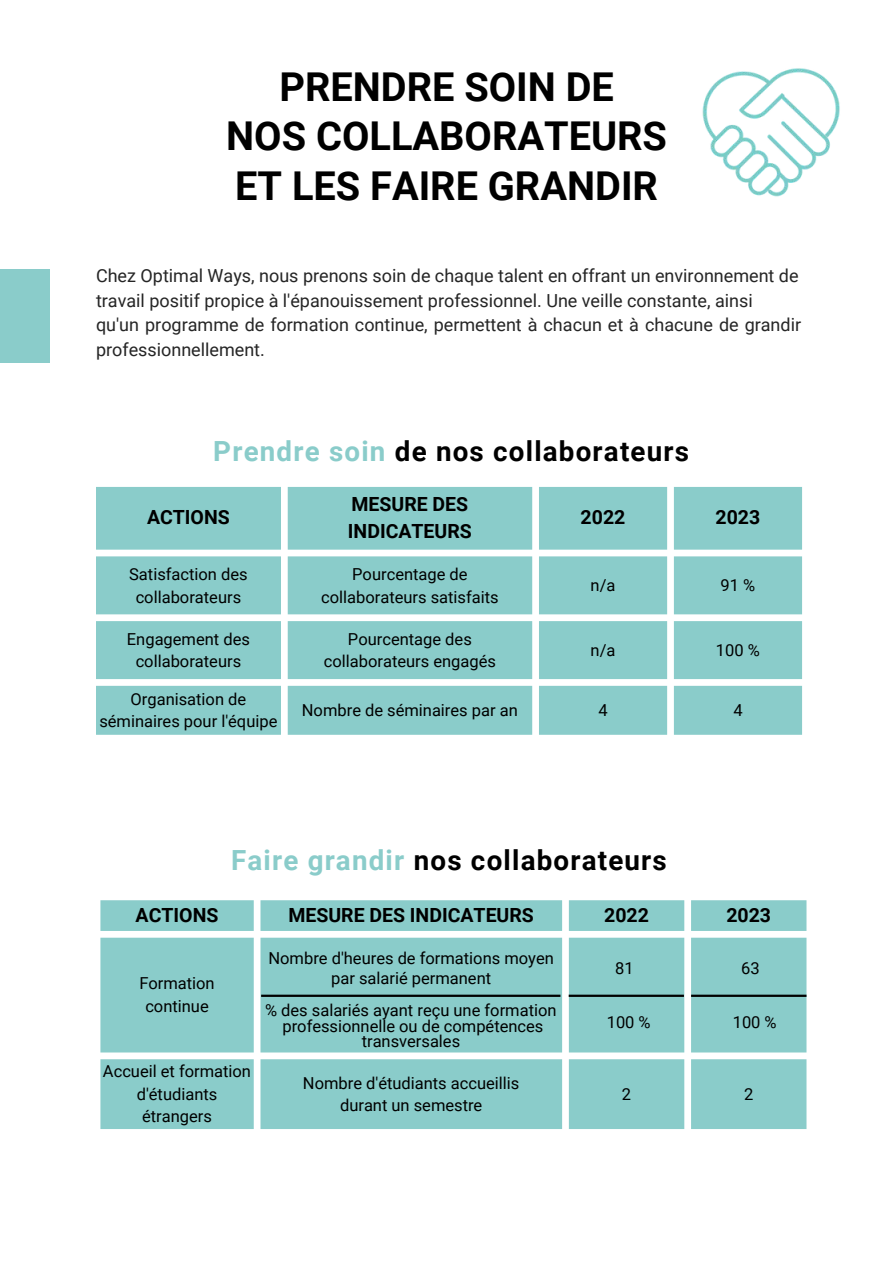
<style>
.page{position:relative;width:894px;height:1264px;background:#fff}
.page>*{position:absolute;margin:0;border:0;box-sizing:border-box;transform-origin:0 0}
.t1{font:700 39.75px/49.5px "Roboto";color:#000;text-align:center}
.t2{font:700 27.75px "Roboto";letter-spacing:.045em;color:#000}
.t3{font:700 19.5px/27px "Roboto";color:#000}
.t4{font:18px/24.8px "Roboto";color:#252525}
.t5{font:16.5px/22.5px "Roboto";color:#000;text-align:center}
.s1{color:#8accca}
</style>
<div class="page">
<svg style="left:96px;top:487px;width:705px;height:247px;background:#96d1cf"></svg>
<div style="left:0;top:270px;width:50px;height:93px;background:#8accca"></div>
<svg style="left:100px;top:900px;width:706px;height:228px;background:#94cfce"></svg>
<hr style="left:568px;top:994px;width:115px;height:2px;background:#000">
<hr style="left:261px;top:994px;width:299px;height:2px;background:#000">
<hr style="left:691px;top:994px;width:115px;height:2px;background:#000">
<img style="left:702px;top:68px;width:138px;height:129px">
<p class="t1" style="left:226px;top:62px;width:442px">PRENDRE SOIN DE<br>NOS COLLABORATEURS<br>ET LES FAIRE GRANDIR</p>
<p class="t4" style="left:96px;top:263px;width:704px">Chez Optimal Ways, nous prenons soin de chaque talent en offrant un environnement de</p>
<p class="t4" style="left:96px;top:288px;width:658px">travail positif propice à l'épanouissement professionnel. Une veille constante, ainsi</p>
<p class="t4" style="left:96px;top:313px;width:706px">qu'un programme de formation continue, permettent à chacun et à chacune de grandir professionnellement.</p>
<p class="t2" style="left:213px;top:435px;width:477px"><span class="s1">Prendre soin</span> de nos collaborateurs</p>
<h1 class="t3" style="left:147px;top:504px;width:84px">ACTIONS</h1>
<p class="t3" style="left:348px;top:490px;width:125px">MESURE DES<br>INDICATEURS</p>
<p class="t5" style="left:129px;top:563px;width:120px">Satisfaction des collaborateurs</p>
<h2 class="t5" style="left:352px;top:563px;width:117px">Pourcentage de</h2>
<p class="t5" style="left:321px;top:585px;width:179px">collaborateurs satisfaits</p>
<p class="t5" style="left:127px;top:628px;width:124px">Engagement des collaborateurs</p>
<p class="t5" style="left:348px;top:628px;width:125px">Pourcentage des</p>
<p class="t5" style="left:324px;top:650px;width:173px">collaborateurs engagés</p>
<p class="t3" style="left:580px;top:504px;width:46px">2022</p>
<p class="t3" style="left:715px;top:504px;width:46px">2023</p>
<p class="t5" style="left:590px;top:574px;width:26px">n/a</p>
<p class="t5" style="left:720px;top:574px;width:36px">91 %</p>
<p class="t5" style="left:590px;top:639px;width:26px">n/a</p>
<p class="t5" style="left:715px;top:639px;width:45px">100 %</p>
<p class="t5" style="left:99px;top:688px;width:179px">Organisation de séminaires pour l'équipe</p>
<p class="t5" style="left:302px;top:699px;width:217px">Nombre de séminaires par an</p>
<p class="t5" style="left:598px;top:699px;width:11px">4</p>
<p class="t5" style="left:733px;top:699px;width:11px">4</p>
<p class="t2" style="left:231px;top:844px;width:437px"><span class="s1">Faire grandir</span> nos collaborateurs</p>
<p class="t3" style="left:136px;top:901px;width:84px">ACTIONS</p>
<p class="t3" style="left:288px;top:901px;width:247px">MESURE DES INDICATEURS</p>
<p class="t3" style="left:604px;top:901px;width:46px">2022</p>
<p class="t3" style="left:726px;top:901px;width:46px">2023</p>
<p class="t5" style="left:139px;top:972px;width:77px">Formation</p>
<p class="t5" style="left:145px;top:995px;width:65px">continue</p>
<p class="t5" style="left:268px;top:947px;width:287px">Nombre d'heures de formations moyen</p>
<p class="t5" style="left:331px;top:967px;width:161px">par salarié permanent</p>
<p class="t5" style="left:265px;top:999px;width:293px">% des salariés ayant reçu une formation</p>
<p class="t5" style="left:282px;top:1018px;width:262px;line-height:15.8px">professionnelle ou de compétences transversales</p>
<h2 class="t5" style="left:103px;top:1060px;width:149px">Accueil et formation d'étudiants étrangers</h2>
<p class="t5" style="left:303px;top:1071px;width:218px">Nombre d'étudiants accueillis</p>
<p class="t5" style="left:340px;top:1094px;width:144px">durant un semestre</p>
<p class="t5" style="left:615px;top:957px;width:20px">81</p>
<p class="t5" style="left:606px;top:1011px;width:45px">100 %</p>
<p class="t5" style="left:741px;top:957px;width:20px">63</p>
<p class="t5" style="left:732px;top:1011px;width:45px">100 %</p>
<p class="t5" style="left:621px;top:1082px;width:11px">2</p>
<p class="t5" style="left:744px;top:1082px;width:11px">2</p>
</div>
